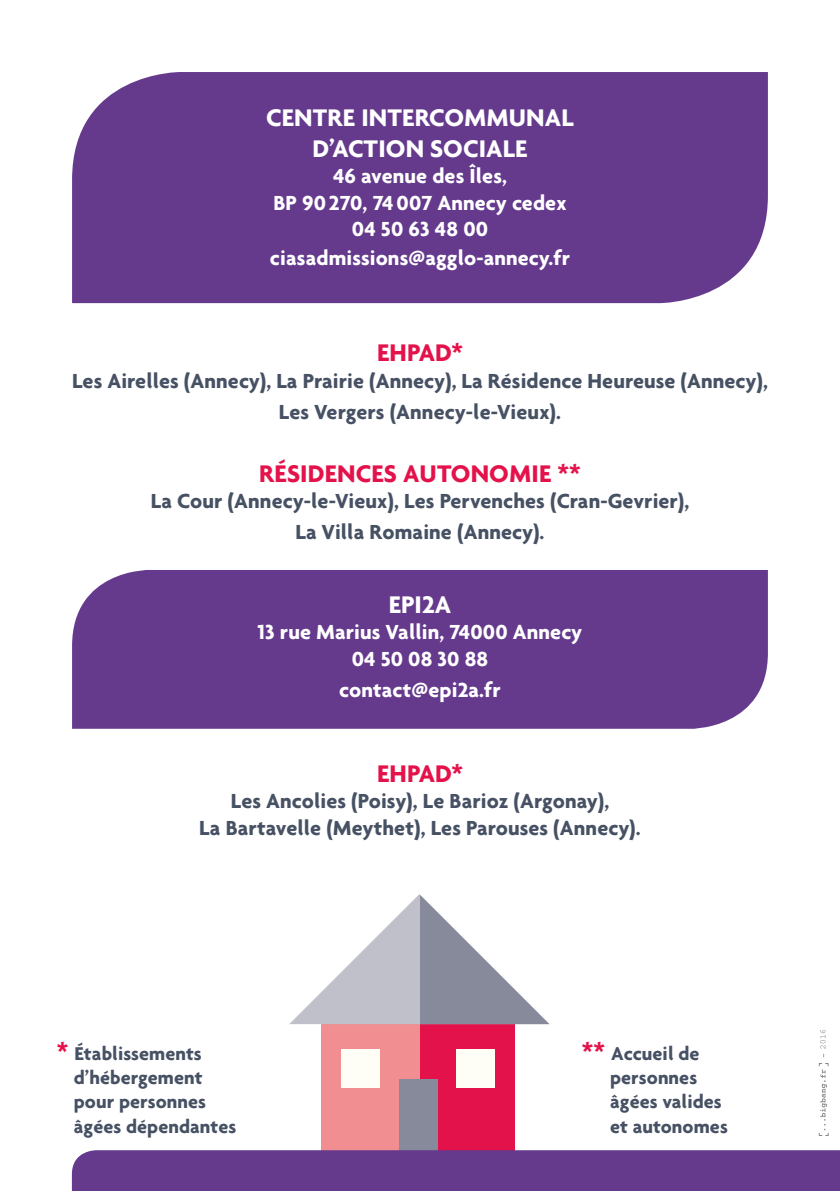
<style>
.page{position:relative;width:840px;height:1191px;background:#fff}
.page>*{position:absolute;margin:0;border:0;box-sizing:border-box;transform-origin:0 0}
.t1{font:700 26px/31.2px "Agenda";letter-spacing:.005em;color:#fff;text-align:center}
.t2{font:700 26px "Agenda";letter-spacing:.005em;color:#e4124a}
.t3{font:700 22px/31.2px "Agenda";letter-spacing:.005em;color:#475164;text-align:center}
.t4{font:700 22px/26.4px "Agenda";letter-spacing:.005em;color:#fff;text-align:center}
.t5{font:700 20px/24px "Agenda";letter-spacing:.005em;color:#475164}
.s1{font-size:26px;color:#e4124a}
</style>
<div class="page">
<div style="left:72px;top:72px;width:695px;height:231px;background:#653a8d"></div>
<div style="left:72px;top:570px;width:695px;height:159px;background:#653a8d"></div>
<div style="left:321px;top:1008px;width:193px;height:142px;background:#f08e91"></div>
<div style="left:420px;top:1008px;width:94px;height:142px;background:#e4124a"></div>
<svg style="left:289px;top:894px;width:260px;height:130px"></svg>
<div style="left:398px;top:1079px;width:39px;height:72px;background:#878a9a"></div>
<div style="left:341px;top:1049px;width:39px;height:39px;background:#fffef6"></div>
<div style="left:455px;top:1049px;width:39px;height:39px;background:#fffef6"></div>
<div style="left:72px;top:1150px;width:767px;height:41px;background:#653a8d"></div>
<svg style="left:818px;top:1063px;width:10px;height:73px"></svg>
<svg style="left:820px;top:1030px;width:5px;height:27px"></svg>
<p class="t1" style="left:266px;top:101px;width:309px">CENTRE INTERCOMMUNAL<br>D’ACTION SOCIALE</p>
<p class="t4" style="left:273px;top:163px;width:294px">46 avenue des Îles,<br>BP 90270, 74007 Annecy cedex<br>04 50 63 48 00</p>
<p class="t4" style="left:270px;top:244px;width:301px">ciasadmissions@agglo-annecy.fr</p>
<p class="t2" style="left:377px;top:337px;width:87px">EHPAD*</p>
<p class="t3" style="left:72px;top:365px;width:697px">Les Airelles (Annecy), La Prairie (Annecy), La Résidence Heureuse (Annecy),<br>Les Vergers (Annecy-le-Vieux).</p>
<p class="t2" style="left:259px;top:457px;width:322px">RÉSIDENCES AUTONOMIE **</p>
<p class="t3" style="left:151px;top:485px;width:539px">La Cour (Annecy-le-Vieux), Les Pervenches (Cran-Gevrier),<br>La Villa Romaine (Annecy).</p>
<p class="t1" style="left:388px;top:588px;width:64px">EPI2A</p>
<p class="t4" style="left:257px;top:618px;width:326px">13 rue Marius Vallin, 74000 Annecy<br>04 50 08 30 88</p>
<p class="t4" style="left:339px;top:676px;width:163px">contact@epi2a.fr</p>
<p class="t2" style="left:377px;top:757px;width:87px">EHPAD*</p>
<p class="t3" style="left:199px;top:787px;width:442px;line-height:26.4px">Les Ancolies (Poisy), Le Barioz (Argonay),<br>La Bartavelle (Meythet), Les Parouses (Annecy).</p>
<p class="t5" style="left:74px;top:1041px;width:164px;text-indent:-17px"><span class="s1">*</span> Établissements d’hébergement pour personnes âgées dépendantes</p>
<p class="t5" style="left:609px;top:1041px;width:119px;text-indent:-28px"><span class="s1">**</span> Accueil de personnes âgées valides et autonomes</p>
</div>
